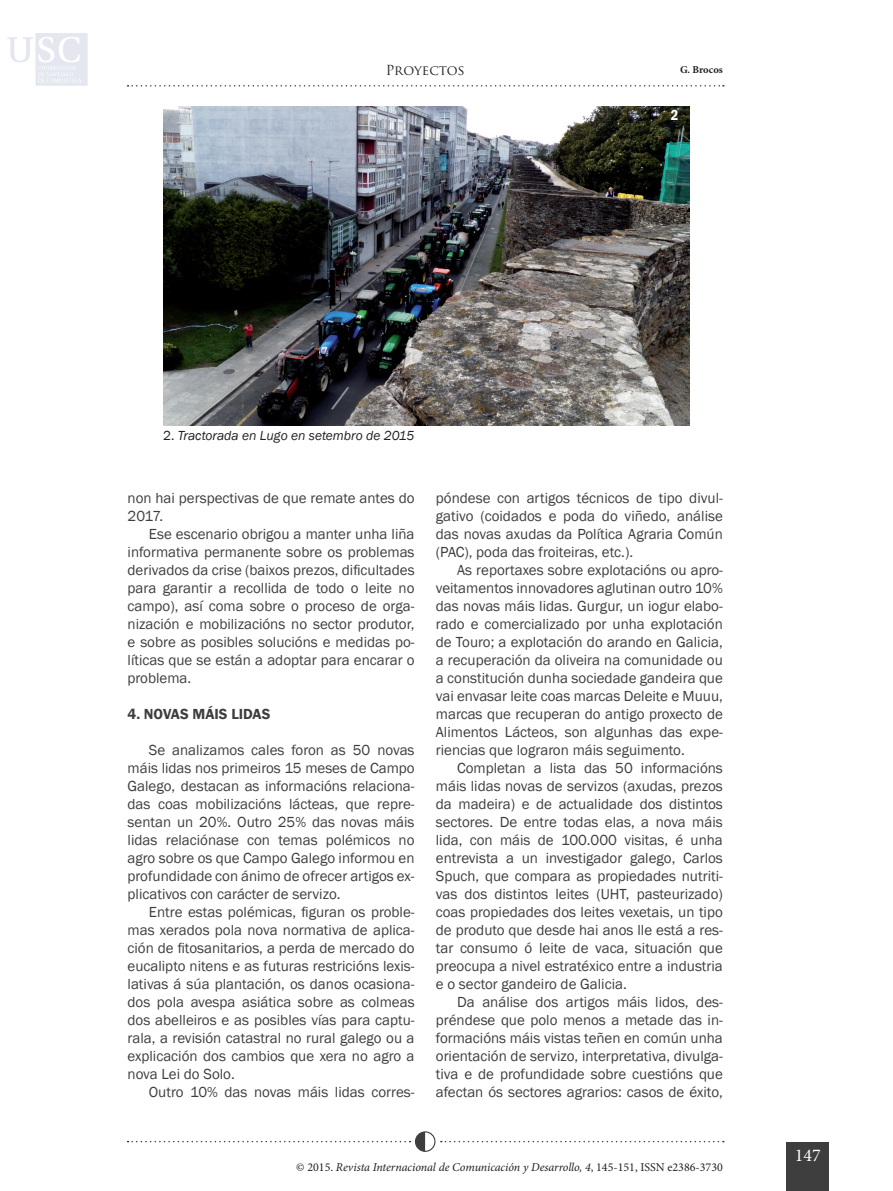
<style>
.page{position:relative;width:893px;height:1191px;background:#fff}
.page>*{position:absolute;margin:0;border:0;box-sizing:border-box;transform-origin:0 0}
.t1{font:18px "Minion Pro";color:#fff}
.t2{font:15px/18px "Franklin Gothic";color:#3e3e3f;text-align:justify}
.t3{font:600 15px "Franklin Gothic";color:#3e3e3f}
.t4{font:600 condensed 15px "Franklin Gothic";color:#fff}
.t5{font:italic 13.5px "Franklin Gothic";color:#231f20}
.t6{font:13.5px "Trajan Pro";color:#231f20}
.t7{font:italic 12px "Minion Pro";letter-spacing:-.005em;color:#231f20}
.t8{font:700 10.5px "Minion Pro";color:#231f20}
.s1{font-style:normal}
</style>
<div class="page">
<div style="left:787px;top:1142px;width:42px;height:49px;background:#3e3e3f"></div>
<div style="left:415px;top:1131px;width:20px;height:20px;border:1px solid #3e3e3f;border-radius:50%"></div>
<svg style="left:128px;top:1131px;width:297px;height:20px"></svg>
<svg style="left:128px;top:85px;width:596px;height:2px"></svg>
<svg style="left:441px;top:1140px;width:283px;height:2px"></svg>
<img style="left:163px;top:106px;width:527px;height:319px">
<img style="left:7px;top:34px;width:80px;height:52px">
<p class="t6" style="left:386px;top:62px;width:81px">Proyectos</p>
<p class="t8" style="left:680px;top:62px;width:44px">G. Brocos</p>
<p class="t4" style="left:671px;top:105px;width:9px">2</p>
<p class="t5" style="left:163px;top:427px;width:253px"><span class="s1">2.</span> Tractorada en Lugo en setembro de 2015</p>
<p class="t2" style="left:128px;top:489px;width:288px">non hai perspectivas de que remate antes do<br>2017.</p>
<p class="t2" style="left:128px;top:525px;width:289px;text-indent:21px">Ese escenario obrigou a manter unha liña informativa permanente sobre os problemas derivados da crise (baixos prezos, dificultades para garantir a recollida de todo o leite no campo), así coma sobre o proceso de orga&shy;nización e mobilizacións no sector produtor, e sobre as posibles solucións e medidas po&shy;líticas que se están a adoptar para encarar o problema.</p>
<p class="t3" style="left:128px;top:705px;width:144px">4. NOVAS MÁIS LIDAS</p>
<p class="t2" style="left:128px;top:741px;width:289px;text-indent:21px">Se analizamos cales foron as 50 novas máis lidas nos primeiros 15 meses de Campo Galego, destacan as informacións relaciona&shy;das coas mobilizacións lácteas, que repre&shy;sentan un 20%. Outro 25% das novas máis lidas relaciónase con temas polémicos no agro sobre os que Campo Galego informou en profundidade con ánimo de ofrecer artigos ex&shy;plicativos con carácter de servizo.</p>
<p class="t2" style="left:128px;top:903px;width:289px;text-indent:21px">Entre estas polémicas, figuran os proble&shy;mas xerados pola nova normativa de aplica&shy;ción de fitosanitarios, a perda de mercado do eucalipto nitens e as futuras restricións lexis&shy;lativas á súa plantación, os danos ocasiona&shy;dos pola avespa asiática sobre as colmeas dos abelleiros e as posibles vías para captu&shy;rala, a revisión catastral no rural galego ou a explicación dos cambios que xera no agro a nova Lei do Solo.</p>
<p class="t2" style="left:149px;top:1083px;width:267px">Outro 10% das novas máis lidas corres-</p>
<p class="t2" style="left:436px;top:489px;width:289px">póndese con artigos técnicos de tipo divul&shy;gativo (coidados e poda do viñedo, análise das novas axudas da Política Agraria Común (PAC), poda das froiteiras, etc.).</p>
<p class="t2" style="left:436px;top:561px;width:289px;text-indent:21px">As reportaxes sobre explotacións ou apro&shy;veitamentos innovadores aglutinan outro 10% das novas máis lidas. Gurgur, un iogur elabo&shy;rado e comercializado por unha explotación de Touro; a explotación do arando en Galicia, a recuperación da oliveira na comunidade ou a constitución dunha sociedade gandeira que vai envasar leite coas marcas Deleite e Muuu, marcas que recuperan do antigo proxecto de Alimentos Lácteos, son algunhas das expe&shy;riencias que lograron máis seguimento.</p>
<p class="t2" style="left:436px;top:759px;width:289px;text-indent:21px">Completan a lista das 50 informacións máis lidas novas de servizos (axudas, prezos da madeira) e de actualidade dos distintos sectores. De entre todas elas, a nova máis lida, con máis de 100.000 visitas, é unha entrevista a un investigador galego, Carlos Spuch, que compara as propiedades nutriti&shy;vas dos distintos leites (UHT, pasteurizado) coas propiedades dos leites vexetais, un tipo de produto que desde hai anos lle está a res&shy;tar consumo ó leite de vaca, situación que preocupa a nivel estratéxico entre a industria e o sector gandeiro de Galicia.</p>
<p class="t2" style="left:436px;top:993px;width:289px;text-indent:21px">Da análise dos artigos máis lidos, des&shy;préndese que polo menos a metade das in&shy;formacións máis vistas teñen en común unha orientación de servizo, interpretativa, divulga&shy;tiva e de profundidade sobre cuestións que afectan ós sectores agrarios: casos de éxito,</p>
<p class="t7" style="left:296px;top:1159px;width:428px"><span class="s1">© 2015.</span> Revista Internacional de Comunicación y Desarrollo, 4<span class="s1">, 145-151, ISSN e2386-3730</span></p>
<p class="t1" style="left:795px;top:1143px;width:27px">147</p>
</div>
